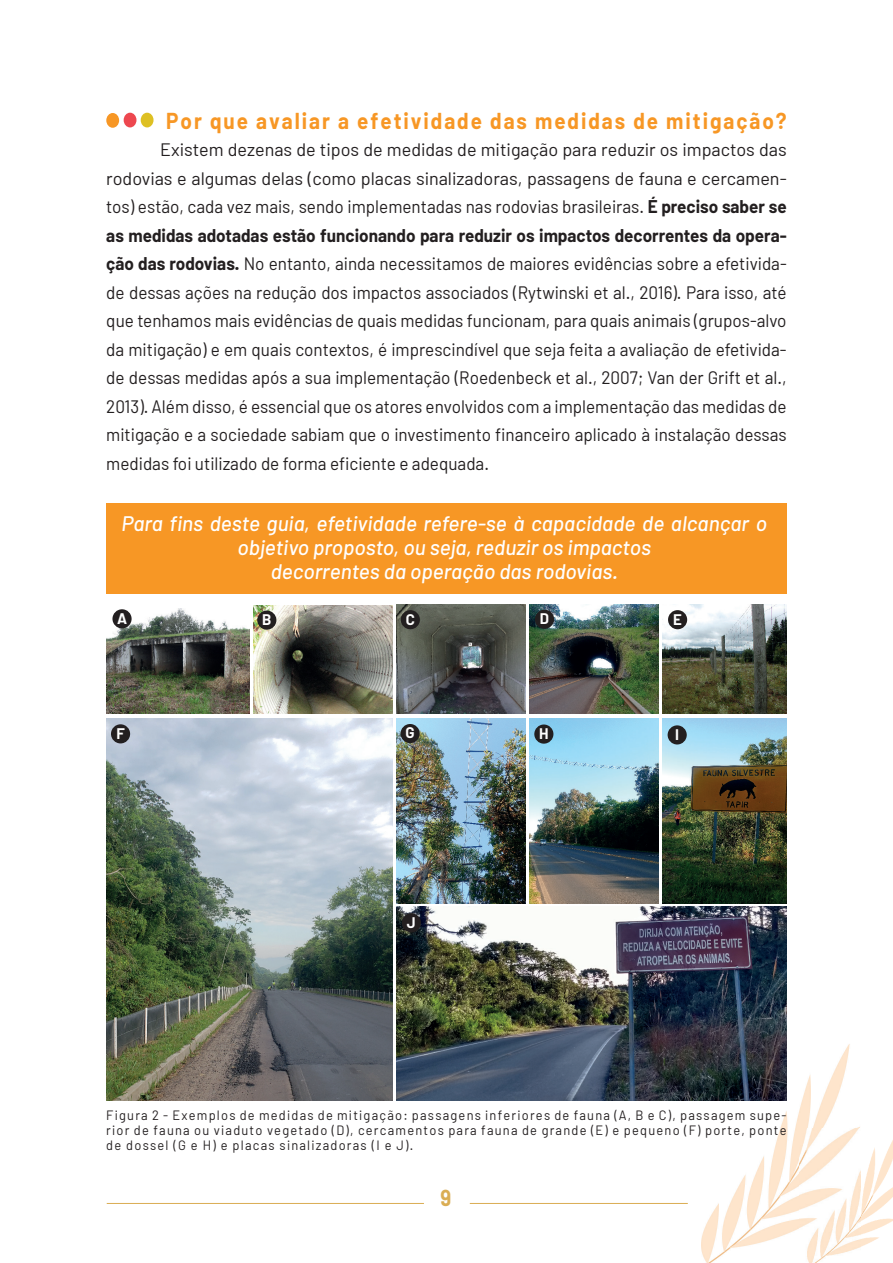
<style>
.page{position:relative;width:893px;height:1263px;background:#fff}
.page>*{position:absolute;margin:0;border:0;box-sizing:border-box;transform-origin:0 0}
.t1{font:700 22.5px "Barlow";letter-spacing:.095em;color:#f79725;scale:.92 1}
.t2{font:700 22.5px "Barlow";color:#daad53;scale:.9 1}
.t3{font:italic 500 21px/24px "Barlow";color:#fff;text-align:center}
.t4{font:18px/28.5px "Barlow";color:#231f20;text-align:justify}
.t5{font:700 15px "Barlow";color:#fff}
.t6{font:13.5px/15px "Barlow";letter-spacing:.095em;color:#231f20;text-align:justify;scale:.95 1}
.s1{font-weight:700}
</style>
<div class="page">
<hr style="left:470px;top:1203px;width:218px;height:1px;background:#daad53">
<hr style="left:107px;top:1203px;width:317px;height:1px;background:#daad53">
<img style="left:689px;top:1044px;width:171px;height:219px">
<img style="left:799px;top:1129px;width:94px;height:134px">
<div style="left:106px;top:503px;width:681px;height:90px;background:#f79725"></div>
<div style="left:106px;top:113px;width:13px;height:15px;background:#f79725;border-radius:50%"></div>
<div style="left:124px;top:113px;width:12px;height:14px;background:#ed474f;border-radius:50%"></div>
<div style="left:141px;top:113px;width:13px;height:14px;background:#dec023;border-radius:50%"></div>
<img style="left:530px;top:605px;width:128px;height:108px">
<img style="left:396px;top:907px;width:391px;height:193px">
<img style="left:396px;top:718px;width:130px;height:185px">
<img style="left:530px;top:718px;width:128px;height:185px">
<img style="left:253px;top:606px;width:139px;height:107px">
<img style="left:106px;top:718px;width:286px;height:382px">
<img style="left:106px;top:608px;width:143px;height:105px">
<img style="left:662px;top:718px;width:125px;height:185px">
<img style="left:396px;top:605px;width:130px;height:108px">
<img style="left:662px;top:605px;width:125px;height:108px">
<div style="left:112px;top:609px;width:20px;height:19px;background:#231f20;border-radius:50%"></div>
<div style="left:668px;top:610px;width:19px;height:19px;background:#231f20;border-radius:50%"></div>
<div style="left:111px;top:724px;width:19px;height:19px;background:#231f20;border-radius:50%"></div>
<div style="left:401px;top:724px;width:19px;height:19px;background:#231f20;border-radius:50%"></div>
<div style="left:534px;top:724px;width:19px;height:20px;background:#231f20;border-radius:50%"></div>
<div style="left:668px;top:725px;width:19px;height:19px;background:#231f20;border-radius:50%"></div>
<div style="left:402px;top:913px;width:19px;height:19px;background:#231f20;border-radius:50%"></div>
<div style="left:401px;top:610px;width:19px;height:19px;background:#231f20;border-radius:50%"></div>
<div style="left:535px;top:610px;width:19px;height:19px;background:#231f20;border-radius:50%"></div>
<div style="left:257px;top:610px;width:19px;height:20px;background:#231f20;border-radius:50%"></div>
<p class="t1" style="left:166px;top:107px;width:676px">Por que avaliar a efetividade das medidas de mitigação?</p>
<p class="t4" style="left:106px;top:135px;width:682px;text-indent:54px">Existem dezenas de tipos de medidas de mitigação para reduzir os impactos das rodovias e algumas delas (como placas sinalizadoras, passagens de fauna e cercamen&shy;tos) estão, cada vez mais, sendo implementadas nas rodovias brasileiras. <span class="s1">É preciso saber se as medidas adotadas estão funcionando para reduzir os impactos decorrentes da opera&shy;ção das rodovias.</span> No entanto, ainda necessitamos de maiores evidências sobre a efetivida&shy;de dessas ações na redução dos impactos associados (Rytwinski et al., 2016). Para isso, até que tenhamos mais evidências de quais medidas funcionam, para quais animais (grupos-alvo da mitigação) e em quais contextos, é imprescindível que seja feita a avaliação de efetivida&shy;de dessas medidas após a sua implementação (Roedenbeck et al., 2007; Van der Grift et al., 2013). Além disso, é essencial que os atores envolvidos com a implementação das medidas de mitigação e a sociedade sabiam que o investimento financeiro aplicado à instalação dessas medidas foi utilizado de forma eficiente e adequada.</p>
<p class="t3" style="left:122px;top:511px;width:647px">Para fins deste guia, efetividade refere-se à capacidade de alcançar o objetivo proposto, ou seja, reduzir os impactos<br>decorrentes da operação das rodovias.</p>
<p class="t5" style="left:117px;top:609px;width:12px">A</p>
<p class="t5" style="left:673px;top:610px;width:10px">E</p>
<p class="t5" style="left:262px;top:610px;width:11px">B</p>
<p class="t5" style="left:406px;top:610px;width:11px">C</p>
<p class="t5" style="left:540px;top:609px;width:11px">D</p>
<p class="t5" style="left:116px;top:724px;width:10px">F</p>
<p class="t5" style="left:406px;top:724px;width:11px">G</p>
<p class="t5" style="left:539px;top:724px;width:11px">H</p>
<p class="t5" style="left:675px;top:725px;width:5px">I</p>
<p class="t5" style="left:407px;top:913px;width:10px">J</p>
<p class="t6" style="left:106px;top:1107px;width:718px">Figura 2 - Exemplos de medidas de mitigação: passagens inferiores de fauna (A, B e C), passagem supe&shy;rior de fauna ou viaduto vegetado (D), cercamentos para fauna de grande (E) e pequeno (F) porte, ponte de dossel (G e H) e placas sinalizadoras (I e J).</p>
<p class="t2" style="left:440px;top:1184px;width:13px">9</p>
</div>
